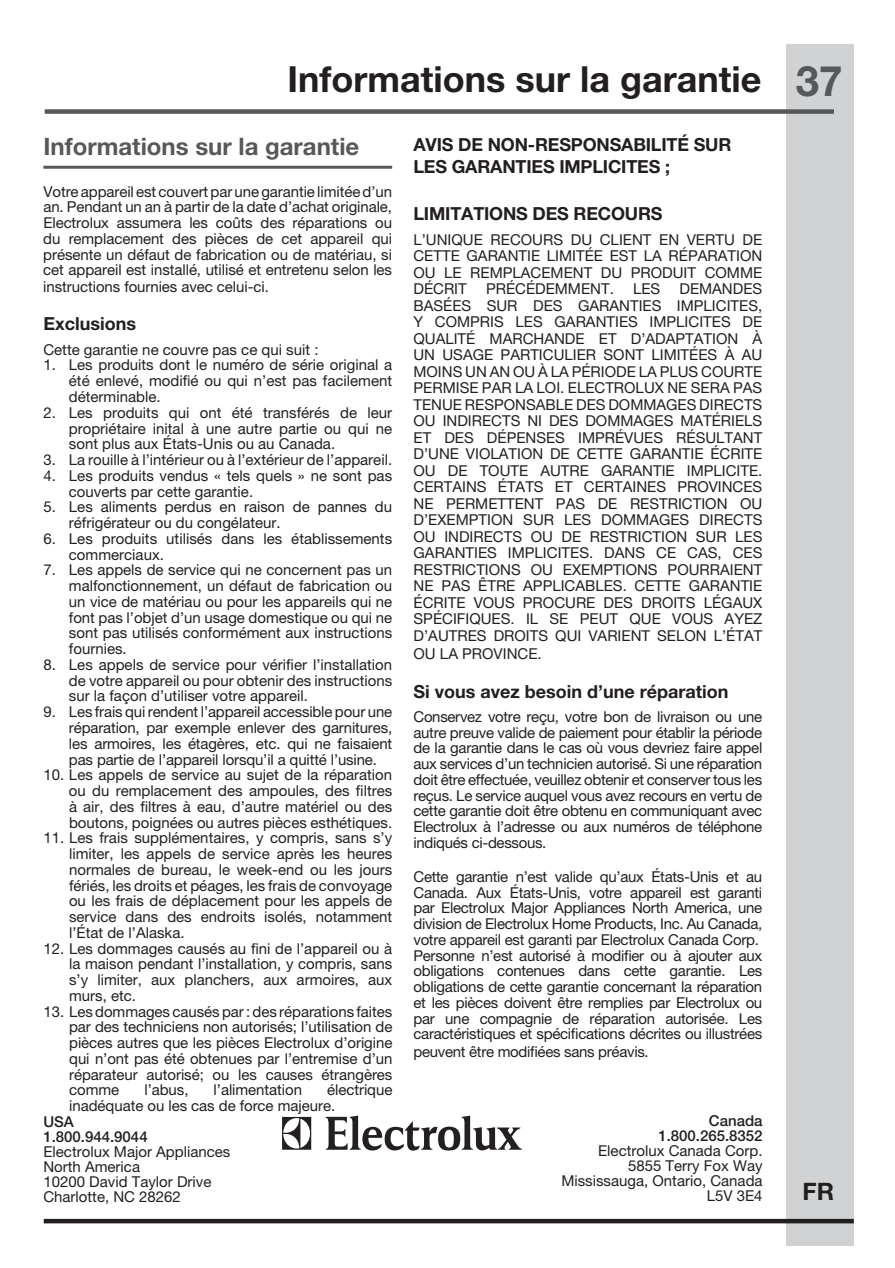
<style>
.page{position:relative;width:895px;height:1268px;background:#fff}
.page>*{position:absolute;margin:0;border:0;box-sizing:border-box;transform-origin:0 0}
.t1{font:700 42px "Helvetica Neue LT Pro";color:#57585a}
.t2{font:700 36px "Helvetica Neue LT Pro";color:#231f20}
.t3{font:700 24px "Helvetica Neue LT Pro";color:#57585a}
.t4{font:700 24px "Helvetica Neue LT Pro";color:#231f20}
.t5{font:700 18px/21.6px "Helvetica Neue LT Pro";letter-spacing:-.01em;color:#231f20}
.t6{font:15px/15.8px "Helvetica Neue LT Pro";color:#231f20;text-align:justify}
.t7{font:15px/15.8px "Helvetica Neue LT Pro";letter-spacing:-.02em;color:#231f20}
.t8{font:500 15px/15px "Helvetica Neue LT Pro";color:#231f20}
</style>
<div class="page">
<div style="left:786px;top:44px;width:68px;height:1201px;background:#d1d2d4"></div>
<div style="left:44px;top:1218px;width:810px;height:5px;background:#231f20"></div>
<div style="left:45px;top:109px;width:789px;height:5px;background:#57585a"></div>
<hr style="left:43px;top:166px;width:349px;height:3px;background:#57585a">
<svg style="left:326px;top:1115px;width:196px;height:36px"></svg>
<svg style="left:282px;top:1116px;width:30px;height:33px"></svg>
<h2 class="t2" style="left:287px;top:56px;width:475px">Informations sur la garantie</h2>
<h3 class="t3" style="left:43px;top:132px;width:317px">Informations sur la garantie</h3>
<p class="t6" style="left:43px;top:183px;width:350px">Votre appareil est couvertpar une garantie limitéed’un an. Pendant un an à partir de la date d’achat originale, Electrolux assumera les coûts des réparations ou du remplacement des pièces de cet appareil qui présente un défaut de fabrication ou de matériau, si cet appareil est installé, utilisé et entretenu selon les instructions fournies avec celui-ci.</p>
<p class="t5" style="left:43px;top:313px;width:94px">Exclusions</p>
<p class="t6" style="left:43px;top:341px;width:277px">Cette garantie ne couvre pas ce qui suit :</p>
<p class="t6" style="left:69px;top:357px;width:325px;text-indent:-26px">1. Les produits dont le numéro de série original a été enlevé, modifié ou qui n’est pas facilement déterminable.</p>
<p class="t6" style="left:69px;top:404px;width:325px;text-indent:-26px">2. Les produits qui ont été transférés de leur propriétaire inital à une autre partie ou qui ne sont plus aux États-Unis ou au Canada.</p>
<p class="t6" style="left:43px;top:451px;width:350px">3. La rouille à l’intérieur ou à l’extérieur de l’appareil.</p>
<p class="t6" style="left:69px;top:467px;width:325px;text-indent:-26px">4. Les produits vendus « tels quels » ne sont pas couverts par cette garantie.</p>
<p class="t6" style="left:69px;top:499px;width:325px;text-indent:-26px">5. Les aliments perdus en raison de pannes du réfrigérateur ou du congélateur.</p>
<p class="t6" style="left:69px;top:530px;width:325px;text-indent:-26px">6. Les produits utilisés dans les établissements commerciaux.</p>
<p class="t6" style="left:69px;top:562px;width:325px;text-indent:-26px">7. Les appels de service qui ne concernent pas un malfonctionnement, un défaut de fabrication ou un vice de matériau ou pour les appareils qui ne font pas l’objet d’un usage domestique ou qui ne sont pas utilisés conformément aux instructions fournies.</p>
<p class="t6" style="left:69px;top:656px;width:325px;text-indent:-26px">8. Les appels de service pour vérifier l’installation de votre appareil ou pour obtenir des instructions sur la façon d’utiliser votre appareil.</p>
<p class="t6" style="left:69px;top:703px;width:325px;text-indent:-26px">9. Les frais qui rendent l’appareil accessible pour une réparation, par exemple enlever des garnitures, les armoires, les étagères, etc. qui ne faisaient pas partie de l’appareil lorsqu’il a quitté l’usine.</p>
<p class="t6" style="left:69px;top:766px;width:325px;text-indent:-26px">10. Les appels de service au sujet de la réparation ou du remplacement des ampoules, des filtres à air, des filtres à eau, d’autre matériel ou des boutons, poignées ou autres pièces esthétiques.</p>
<p class="t6" style="left:69px;top:829px;width:325px;text-indent:-26px">11. Les frais supplémentaires, y compris, sans s’y limiter, les appels de service après les heures normales de bureau, le week-end ou les jours fériés, les droits et péages, les frais de convoyage ou les frais de déplacement pour les appels de service dans des endroits isolés, notamment l’État de l’Alaska.</p>
<p class="t6" style="left:69px;top:940px;width:325px;text-indent:-26px">12. Les dommages causés au fini de l’appareil ou à la maison pendant l’installation, y compris, sans s’y limiter, aux planchers, aux armoires, aux murs, etc.</p>
<p class="t6" style="left:69px;top:1003px;width:325px;text-indent:-26px">13. Les dommages causés par : des réparations faites par des techniciens non autorisés; l’utilisation de pièces autres que les pièces Electrolux d’origine qui n’ont pas été obtenues par l’entremise d’un réparateur autorisé; ou les causes étrangères comme</p>
<p class="t6" style="left:69px;top:1081px;width:325px;text-indent:258px">électrique inadéquate ou les cas de force majeure.</p>
<p class="t6" style="left:144px;top:1081px;width:46px">l’abus,</p>
<p class="t6" style="left:214px;top:1081px;width:90px">l’alimentation</p>
<p class="t8" style="left:43px;top:1113px;width:106px">USA<br>1.800.944.9044</p>
<p class="t6" style="left:43px;top:1143px;width:188px;line-height:15px;text-align:left">Electrolux Major Appliances<br>North America<br>10200 David Taylor Drive<br>Charlotte, NC 28262</p>
<p class="t5" style="left:413px;top:133px;width:319px">AVIS DE NON-RESPONSABILITÉ SUR<br>LES GARANTIES IMPLICITES ;</p>
<p class="t5" style="left:413px;top:202px;width:251px">LIMITATIONS DES RECOURS</p>
<p class="t6" style="left:413px;top:231px;width:350px;line-height:16.5px">L’UNIQUE RECOURS DU CLIENT EN VERTU DE CETTE GARANTIE LIMITÉE EST LA RÉPARATION OU LE REMPLACEMENT DU PRODUIT COMME DÉCRIT</p>
<p class="t6" style="left:486px;top:281px;width:129px">PRÉCÉDEMMENT.</p>
<p class="t6" style="left:633px;top:281px;width:29px">LES</p>
<p class="t6" style="left:413px;top:280px;width:350px;line-height:16.5px;text-indent:266px">DEMANDES BASÉES SUR DES GARANTIES IMPLICITES, Y COMPRIS LES GARANTIES IMPLICITES DE QUALITÉ MARCHANDE ET D’ADAPTATION À UN USAGE PARTICULIER SONT LIMITÉES À AU MOINS UN AN OU À LA PÉRIODE LA PLUS COURTE PERMISE PAR LA LOI. ELECTROLUX NE SERA PAS TENUE RESPONSABLE DES DOMMAGES DIRECTS OU INDIRECTS NI DES DOMMAGES MATÉRIELS ET DES DÉPENSES IMPRÉVUES RÉSULTANT D’UNE VIOLATION DE CETTE GARANTIE ÉCRITE OU DE TOUTE AUTRE GARANTIE IMPLICITE.<br>CERTAINS ÉTATS ET CERTAINES PROVINCES NE PERMETTENT PAS DE RESTRICTION OU D’EXEMPTION SUR LES DOMMAGES DIRECTS OU INDIRECTS OU DE RESTRICTION SUR LES GARANTIES IMPLICITES. DANS CE CAS, CES RESTRICTIONS OU EXEMPTIONS POURRAIENT NE PAS ÊTRE APPLICABLES. CETTE GARANTIE ÉCRITE VOUS PROCURE DES DROITS LÉGAUX SPÉCIFIQUES. IL SE PEUT QUE VOUS AYEZ D’AUTRES DROITS QUI VARIENT SELON L’ÉTAT</p>
<p class="t6" style="left:413px;top:645px;width:130px">OU LA PROVINCE.</p>
<p class="t5" style="left:413px;top:680px;width:317px">Si vous avez besoin d’une réparation</p>
<p class="t6" style="left:413px;top:708px;width:350px">Conservez votre reçu, votre bon de livraison ou une autre preuve valide de paiement pour établir la période de la garantie dans le cas où vous devriez faire appel aux services d’un technicien autorisé. Si une réparation doit être effectuée, veuillez obtenir et conserver tous les reçus. Le service auquel vous avez recours en vertu de cette garantie doit être obtenu en communiquant avec Electrolux à l’adresse ou aux numéros de téléphone indiqués ci-dessous.</p>
<p class="t7" style="left:413px;top:868px;width:350px">Cette garantie n’est valide qu’aux États-Unis et au Canada. Aux États-Unis, votre appareil est garanti par Electrolux Major Appliances North America, une division de Electrolux Home Products, Inc. Au Canada, votre appareil est garanti par Electrolux Canada Corp.<br>Personne n’est autorisé à modifier ou à ajouter aux obligations contenues dans cette garantie. Les obligations de cette garantie concernant la réparation et les pièces doivent être remplies par Electrolux ou par une compagnie de réparation autorisée. Les caractéristiques et spécifications décrites ou illustrées</p>
<p class="t7" style="left:413px;top:1043px;width:237px">peuvent être modifiées sans préavis.</p>
<p class="t8" style="left:658px;top:1113px;width:106px;text-align:right">Canada<br>1.800.265.8352</p>
<p class="t6" style="left:561px;top:1143px;width:203px;line-height:15px;text-align:right">Electrolux Canada Corp.<br>5855 Terry Fox Way<br>Mississauga, Ontario, Canada<br>L5V 3E4</p>
<h1 class="t1" style="left:795px;top:55px;width:48px">37</h1>
<h3 class="t4" style="left:802px;top:1176px;width:33px">FR</h3>
</div>
